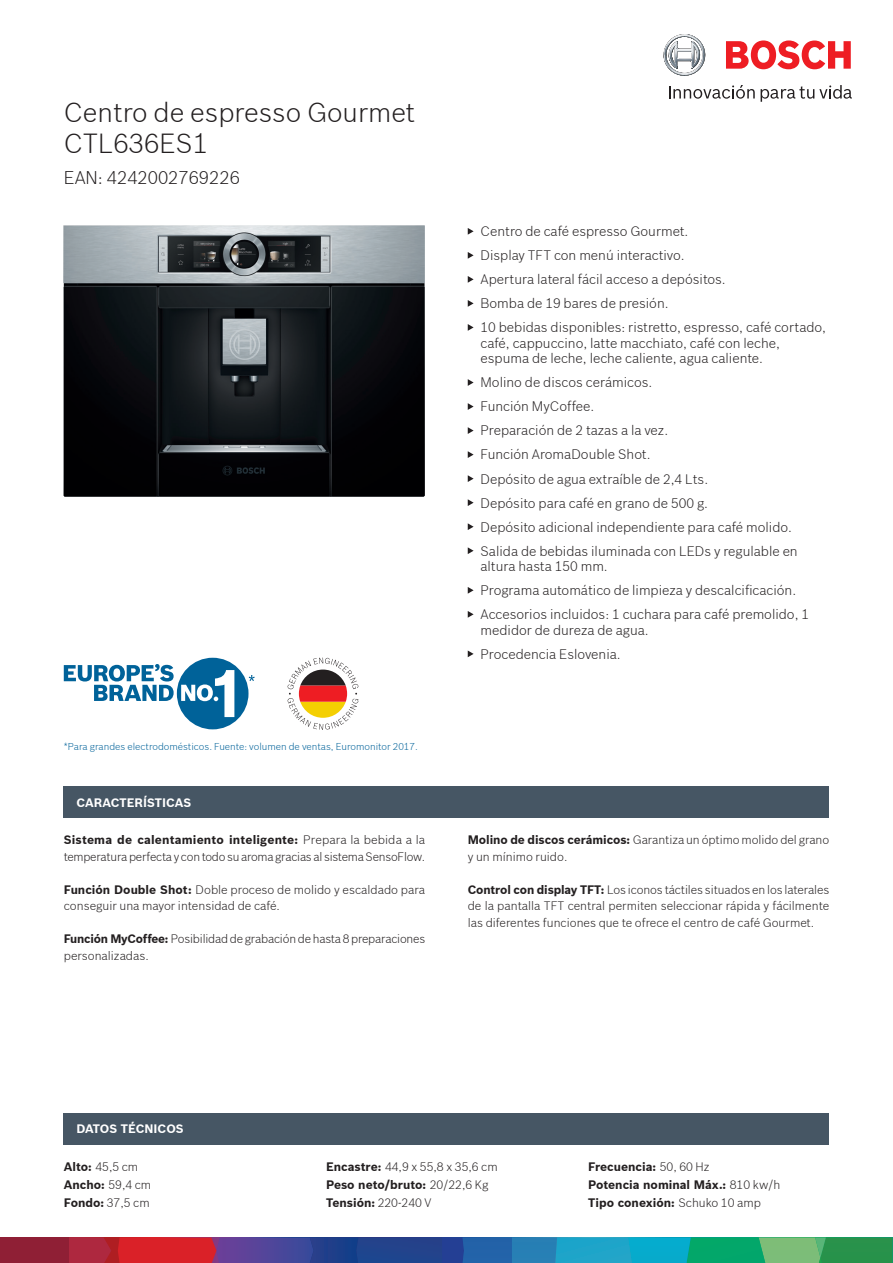
<style>
.page{position:relative;width:893px;height:1263px;background:#fff}
.page>*{position:absolute;margin:0;border:0;box-sizing:border-box;transform-origin:0 0}
.t1{font:300 27px "Bosch Sans";color:#231f20}
.t2{font:300 18px "Bosch Sans";color:#231f20}
.t3{font:300 13.5px/15.5px "Bosch Sans";color:#231f20}
.t4{font:300 12px/16.5px "Bosch Sans";letter-spacing:-.005em;color:#231f20}
.t5{font:700 12px "Bosch Sans";color:#231f20}
.t6{font:700 12px "Bosch Sans";color:#fff}
.t7{font:300 9.75px "Bosch Sans";color:#006299}
.s1{font-weight:700}
.s2{font-weight:300}
</style>
<div class="page">
<svg style="left:664px;top:34px;width:41px;height:42px"></svg>
<svg style="left:726px;top:40px;width:125px;height:29px"></svg>
<svg style="left:669px;top:85px;width:86px;height:14px"></svg>
<svg style="left:761px;top:85px;width:91px;height:17px"></svg>
<div style="left:0;top:1237px;width:69px;height:26px;background:#8f1f35"></div>
<svg style="left:69px;top:1237px;width:823px;height:26px;background:#476a80"></svg>
<img style="left:63px;top:225px;width:362px;height:272px">
<svg style="left:468px;top:228px;width:6px;height:7px"></svg>
<svg style="left:468px;top:252px;width:6px;height:7px"></svg>
<svg style="left:468px;top:276px;width:6px;height:7px"></svg>
<svg style="left:468px;top:300px;width:6px;height:7px"></svg>
<svg style="left:468px;top:324px;width:6px;height:7px"></svg>
<svg style="left:468px;top:379px;width:6px;height:7px"></svg>
<svg style="left:468px;top:403px;width:6px;height:7px"></svg>
<svg style="left:468px;top:427px;width:6px;height:7px"></svg>
<svg style="left:468px;top:451px;width:6px;height:7px"></svg>
<svg style="left:468px;top:475px;width:6px;height:7px"></svg>
<svg style="left:468px;top:499px;width:6px;height:7px"></svg>
<svg style="left:468px;top:523px;width:6px;height:7px"></svg>
<svg style="left:468px;top:547px;width:6px;height:7px"></svg>
<svg style="left:468px;top:587px;width:6px;height:7px"></svg>
<svg style="left:468px;top:611px;width:6px;height:7px"></svg>
<svg style="left:468px;top:650px;width:6px;height:7px"></svg>
<div style="left:64px;top:787px;width:765px;height:31px;background:#465664"></div>
<div style="left:64px;top:1113px;width:765px;height:31px;background:#465664"></div>
<svg style="left:64px;top:658px;width:191px;height:71px"></svg>
<svg style="left:288px;top:657px;width:71px;height:73px"></svg>
<p class="t1" style="left:64px;top:95px;width:353px">Centro de espresso Gourmet</p>
<p class="t1" style="left:64px;top:126px;width:146px">CTL636ES1</p>
<p class="t2" style="left:64px;top:166px;width:178px">EAN: 4242002769226</p>
<p class="t7" style="left:64px;top:740px;width:355px">*Para grandes electrodomésticos. Fuente: volumen de ventas, Euromonitor 2017.</p>
<p class="t6" style="left:77px;top:795px;width:116px">CARACTERÍSTICAS</p>
<p class="t4" style="left:64px;top:831px;width:363px"><span class="s1">Sistema de calentamiento inteligente:</span> Prepara la bebida a la temperatura perfecta y con todo su aroma gracias al sistema SensoFlow.</p>
<p class="t4" style="left:64px;top:881px;width:363px"><span class="s1">Función Double Shot:</span> Doble proceso de molido y escaldado para conseguir una mayor intensidad de café.</p>
<p class="t4" style="left:64px;top:930px;width:363px"><span class="s1">Función MyCoffee:</span> Posibilidad de grabación de hasta 8 preparaciones personalizadas.</p>
<p class="t3" style="left:480px;top:223px;width:209px">Centro de café espresso Gourmet.</p>
<p class="t3" style="left:480px;top:247px;width:206px">Display TFT con menú interactivo.</p>
<p class="t3" style="left:480px;top:271px;width:247px">Apertura lateral fácil acceso a depósitos.</p>
<p class="t3" style="left:480px;top:295px;width:190px">Bomba de 19 bares de presión.</p>
<p class="t3" style="left:480px;top:319px;width:347px">10 bebidas disponibles: ristretto, espresso, café cortado, café, cappuccino, latte macchiato, café con leche, espuma de leche, leche caliente, agua caliente.</p>
<p class="t3" style="left:480px;top:375px;width:173px">Molino de discos cerámicos.</p>
<p class="t3" style="left:480px;top:399px;width:115px">Función MyCoffee.</p>
<p class="t3" style="left:480px;top:423px;width:189px">Preparación de 2 tazas a la vez.</p>
<p class="t3" style="left:480px;top:447px;width:172px">Función AromaDouble Shot.</p>
<p class="t3" style="left:480px;top:471px;width:229px">Depósito de agua extraíble de 2,4 Lts.</p>
<p class="t3" style="left:480px;top:495px;width:229px">Depósito para café en grano de 500 g.</p>
<p class="t3" style="left:480px;top:519px;width:313px">Depósito adicional independiente para café molido.</p>
<p class="t3" style="left:480px;top:543px;width:319px">Salida de bebidas iluminada con LEDs y regulable en altura hasta 150 mm.</p>
<p class="t3" style="left:480px;top:582px;width:317px">Programa automático de limpieza y descalcificación.</p>
<p class="t3" style="left:480px;top:606px;width:330px">Accesorios incluidos: 1 cuchara para café premolido, 1 medidor de dureza de agua.</p>
<p class="t3" style="left:480px;top:646px;width:142px">Procedencia Eslovenia.</p>
<p class="t4" style="left:468px;top:831px;width:363px"><span class="s1">Molino de discos cerámicos:</span> Garantiza un óptimo molido del grano y un mínimo ruido.</p>
<p class="t4" style="left:468px;top:881px;width:363px;text-align:justify"><span class="s1">Control con display TFT:</span> Los iconos táctiles situados en los laterales de la pantalla TFT central permiten seleccionar rápida y fácilmente las diferentes funciones que te ofrece el centro de café Gourmet.</p>
<p class="t6" style="left:77px;top:1122px;width:109px">DATOS TÉCNICOS</p>
<p class="t4" style="left:64px;top:1158px;width:76px"><span class="s1">Alto:</span> 45,5 cm</p>
<p class="t5" style="left:64px;top:1177px;width:89px">Ancho: <span class="s2">59,4 cm</span></p>
<p class="t5" style="left:64px;top:1195px;width:87px">Fondo: <span class="s2">37,5 cm</span></p>
<p class="t4" style="left:326px;top:1158px;width:173px"><span class="s1">Encastre:</span> 44,9 x 55,8 x 35,6 cm</p>
<p class="t5" style="left:326px;top:1177px;width:164px">Peso neto/bruto: <span class="s2">20/22,6 Kg</span></p>
<p class="t5" style="left:326px;top:1195px;width:107px">Tensión: <span class="s2">220-240 V</span></p>
<p class="t5" style="left:588px;top:1159px;width:123px">Frecuencia: <span class="s2">50, 60 Hz</span></p>
<p class="t5" style="left:588px;top:1177px;width:194px">Potencia nominal Máx.: <span class="s2">810 kw/h</span></p>
<p class="t5" style="left:588px;top:1195px;width:174px">Tipo conexión: <span class="s2">Schuko 10 amp</span></p>
</div>
